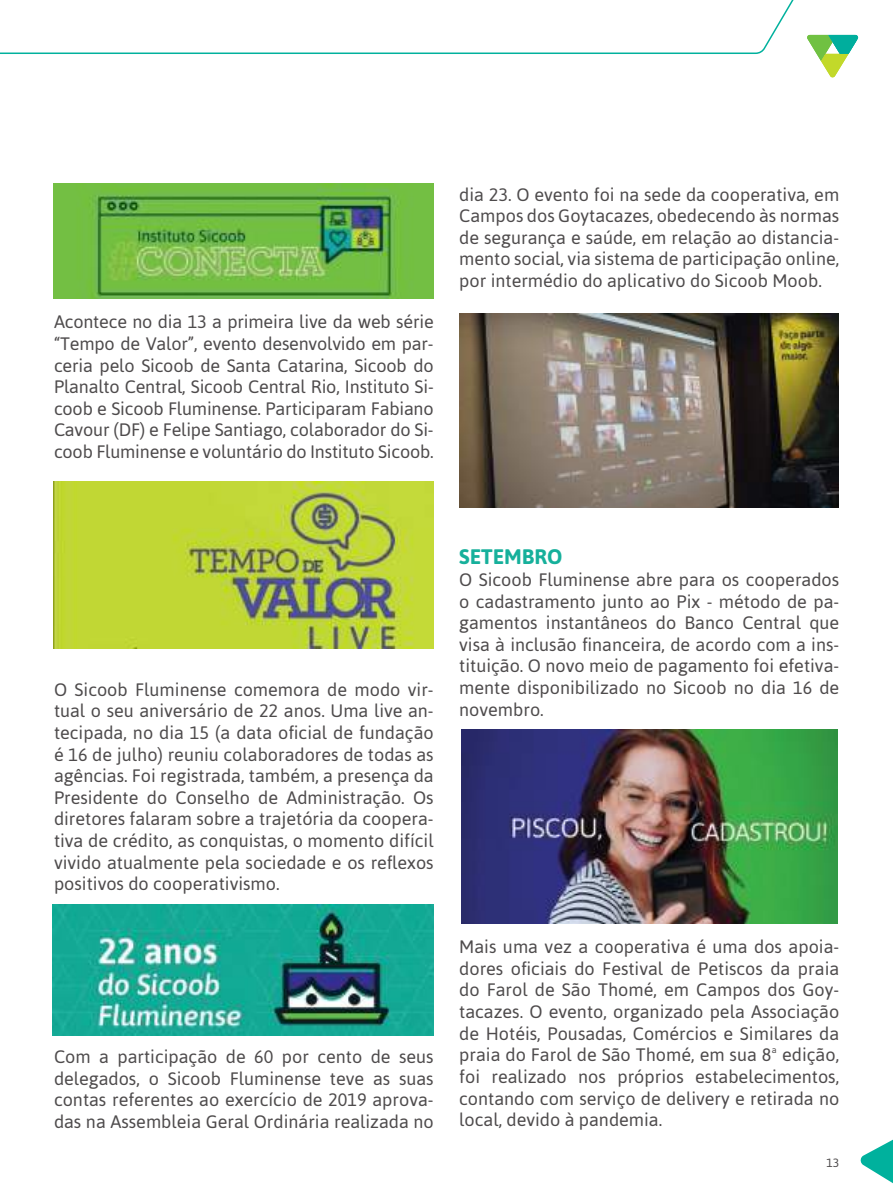
<style>
.page{position:relative;width:893px;height:1191px;background:#fff}
.page>*{position:absolute;margin:0;border:0;box-sizing:border-box;transform-origin:0 0}
.t1{font:700 21px "Asap";color:#16b09b}
.t2{font:18px/21.6px "Asap";color:#4e4b4c;text-align:justify}
.t3{font:12px "Asap";color:#4e4b4c}
</style>
<div class="page">
<svg style="left:0;top:0;width:817px;height:54px"></svg>
<svg style="left:807px;top:35px;width:51px;height:42px"></svg>
<svg style="left:860px;top:1139px;width:33px;height:45px"></svg>
<img style="left:459px;top:314px;width:380px;height:193px">
<img style="left:461px;top:729px;width:376px;height:194px">
<img style="left:53px;top:184px;width:381px;height:115px">
<img style="left:53px;top:481px;width:381px;height:167px">
<img style="left:53px;top:904px;width:381px;height:131px">
<p class="t2" style="left:54px;top:311px;width:381px">Acontece no dia 13 a primeira live da web série “Tempo de Valor”, evento desenvolvido em par&shy;ceria pelo Sicoob de Santa Catarina, Sicoob do Planalto Central, Sicoob Central Rio, Instituto Si&shy;coob e Sicoob Fluminense. Participaram Fabiano Cavour (DF) e Felipe Santiago, colaborador do Si&shy;coob Fluminense e voluntário do Instituto Sicoob.</p>
<p class="t2" style="left:459px;top:183px;width:382px">dia 23. O evento foi na sede da cooperativa, em Campos dos Goytacazes, obedecendo às normas de segurança e saúde, em relação ao distancia&shy;mento social, via sistema de participação online, por intermédio do aplicativo do Sicoob Moob.</p>
<p class="t2" style="left:54px;top:678px;width:381px">O Sicoob Fluminense comemora de modo vir&shy;tual o seu aniversário de 22 anos. Uma live an&shy;tecipada, no dia 15 (a data oficial de fundação é 16 de julho) reuniu colaboradores de todas as agências. Foi registrada, também, a presença da Presidente do Conselho de Administração. Os diretores falaram sobre a trajetória da coopera&shy;tiva de crédito, as conquistas, o momento difícil vivido atualmente pela sociedade e os reflexos positivos do cooperativismo.</p>
<p class="t2" style="left:54px;top:1045px;width:381px">Com a participação de 60 por cento de seus delegados, o Sicoob Fluminense teve as suas contas referentes ao exercício de 2019 aprova&shy;das na Assembleia Geral Ordinária realizada no</p>
<p class="t1" style="left:459px;top:542px;width:105px">SETEMBRO</p>
<p class="t2" style="left:459px;top:568px;width:382px">O Sicoob Fluminense abre para os cooperados o cadastramento junto ao Pix - método de pa&shy;gamentos instantâneos do Banco Central que visa à inclusão financeira, de acordo com a ins&shy;tituição. O novo meio de pagamento foi efetiva&shy;mente disponibilizado no Sicoob no dia 16 de novembro.</p>
<p class="t2" style="left:459px;top:936px;width:382px">Mais uma vez a cooperativa é uma dos apoia&shy;dores oficiais do Festival de Petiscos da praia do Farol de São Thomé, em Campos dos Goy&shy;tacazes. O evento, organizado pela Associação de Hotéis, Pousadas, Comércios e Similares da praia do Farol de São Thomé, em sua 8ª edição, foi realizado nos próprios estabelecimentos, contando com serviço de delivery e retirada no local, devido à pandemia.</p>
<p class="t3" style="left:826px;top:1155px;width:14px">13</p>
</div>
